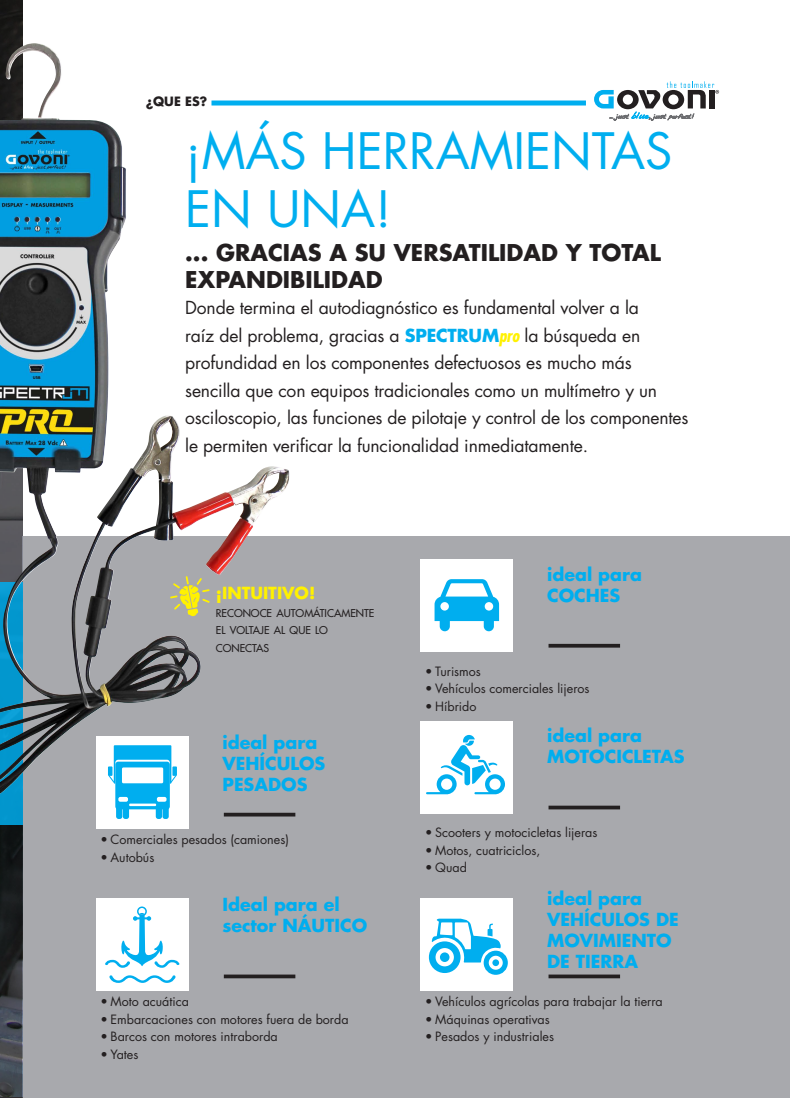
<style>
.page{position:relative;width:790px;height:1098px;background:#fff}
.page>*{position:absolute;margin:0;border:0;box-sizing:border-box;transform-origin:0 0}
.t1{font:48.75px/58.5px "Futura Std";color:#00aeef}
.t2{font:700 22.5px/27px "Futura Std";color:#231f20}
.t3{font:17.5px/27.5px "Futura Std";letter-spacing:-.01em;color:#231f20}
.t4{font:700 17.5px/21px "Futura Std";color:#00aeef}
.t5{font:700 16.25px "Futura Std";color:#fff101}
.t6{font:12.5px "Futura Std";color:#231f20}
.t7{font:700 12.5px "Futura Std";color:#231f20}
.t8{font:500 10.5px/17.5px "Futura Std";color:#231f20}
.s1{font-weight:700;color:#00aeef}
.s2{font-weight:700;font-style:italic;font-stretch:condensed;color:#fff101}
</style>
<div class="page">
<svg style="left:594px;top:81px;width:124px;height:40px"></svg>
<div style="left:22px;top:536px;width:767px;height:561px;background:#a8a9ad"></div>
<div style="left:211px;top:100px;width:374px;height:5px;background:#00aeef"></div>
<svg style="left:548px;top:643px;width:71px;height:4px"></svg>
<svg style="left:224px;top:812px;width:71px;height:4px"></svg>
<svg style="left:224px;top:974px;width:71px;height:4px"></svg>
<svg style="left:548px;top:805px;width:71px;height:4px"></svg>
<svg style="left:548px;top:974px;width:71px;height:4px"></svg>
<div style="left:420px;top:559px;width:93px;height:92px;background:#fff"></div>
<div style="left:96px;top:736px;width:93px;height:92px;background:#fff"></div>
<div style="left:96px;top:897px;width:93px;height:93px;background:#fff"></div>
<div style="left:420px;top:720px;width:93px;height:93px;background:#fff"></div>
<div style="left:420px;top:897px;width:93px;height:93px;background:#fff"></div>
<svg style="left:426px;top:735px;width:78px;height:59px"></svg>
<svg style="left:434px;top:579px;width:65px;height:52px"></svg>
<div style="left:116px;top:805px;width:6px;height:14px;background:#00aeef;border-radius:3px"></div>
<div style="left:123px;top:805px;width:6px;height:14px;background:#00aeef;border-radius:3px"></div>
<div style="left:156px;top:805px;width:6px;height:14px;background:#00aeef;border-radius:3px"></div>
<div style="left:162px;top:805px;width:7px;height:14px;background:#00aeef;border-radius:3px"></div>
<svg style="left:115px;top:793px;width:55px;height:16px"></svg>
<svg style="left:109px;top:975px;width:67px;height:7px"></svg>
<div style="left:137px;top:906px;width:10px;height:10px;border:1px solid #00aeef;border-radius:50%"></div>
<svg style="left:105px;top:912px;width:74px;height:55px"></svg>
<img style="left:0;top:0;width:22px;height:1095px">
<div style="left:0;top:582px;width:22px;height:242px;background:#0296cd"></div>
<div style="left:428px;top:941px;width:32px;height:31px;border:7px solid #00aeef;border-radius:50%"></div>
<div style="left:492px;top:959px;width:7px;height:7px;background:#00aeef;border-radius:50%"></div>
<div style="left:483px;top:950px;width:24px;height:24px;border:5px solid #00aeef;border-radius:50%"></div>
<svg style="left:431px;top:918px;width:69px;height:44px"></svg>
<img style="left:0;top:44px;width:290px;height:749px">
<p class="t7" style="left:146px;top:93px;width:63px">¿QUE ES?</p>
<h1 class="t1" style="left:185px;top:122px;width:488px">¡MÁS HERRAMIENTAS<br>EN UNA!</h1>
<p class="t2" style="left:185px;top:238px;width:477px">... GRACIAS A SU VERSATILIDAD Y TOTAL<br>EXPANDIBILIDAD</p>
<p class="t3" style="left:185px;top:294px;width:504px">Donde termina el autodiagnóstico es fundamental volver a la<br>raíz del problema, gracias a <span class="s1">SPECTRUM</span><span class="s2">pro</span> la búsqueda en profundidad en los componentes defectuosos es mucho más sencilla que con equipos tradicionales como un multímetro y un osciloscopio, las funciones de pilotaje y control de los componentes le permiten verificar la funcionalidad inmediatamente.</p>
<p class="t5" style="left:216px;top:582px;width:101px">¡INTUITIVO!</p>
<p class="t8" style="left:216px;top:604px;width:160px">RECONOCE AUTOMÁTICAMENTE<br>EL VOLTAJE AL QUE LO<br>CONECTAS</p>
<p class="t4" style="left:222px;top:732px;width:104px">ideal para<br>VEHÍCULOS<br>PESADOS</p>
<p class="t6" style="left:100px;top:831px;width:190px">• Comerciales pesados (camiones)</p>
<p class="t6" style="left:100px;top:849px;width:55px">• Autobús</p>
<p class="t4" style="left:222px;top:893px;width:146px">Ideal para el sector NÁUTICO</p>
<p class="t6" style="left:100px;top:993px;width:90px">• Moto acuática</p>
<p class="t6" style="left:100px;top:1011px;width:249px">• Embarcaciones con motores fuera de borda</p>
<p class="t6" style="left:100px;top:1028px;width:179px">• Barcos con motores intraborda</p>
<p class="t6" style="left:100px;top:1046px;width:39px">• Yates</p>
<p class="t4" style="left:547px;top:563px;width:96px">ideal para<br>COCHES</p>
<p class="t6" style="left:425px;top:663px;width:57px">• Turismos</p>
<p class="t6" style="left:425px;top:680px;width:166px">• Vehículos comerciales lijeros</p>
<p class="t6" style="left:425px;top:698px;width:53px">• Híbrido</p>
<p class="t4" style="left:547px;top:725px;width:139px">ideal para<br>MOTOCICLETAS</p>
<p class="t6" style="left:425px;top:824px;width:174px">• Scooters y motocicletas lijeras</p>
<p class="t6" style="left:425px;top:842px;width:116px">• Motos, cuatriciclos,</p>
<p class="t6" style="left:425px;top:859px;width:43px">• Quad</p>
<p class="t4" style="left:547px;top:887px;width:133px">ideal para<br>VEHÍCULOS DE<br>MOVIMIENTO<br>DE TIERRA</p>
<p class="t6" style="left:425px;top:993px;width:239px">• Vehículos agrícolas para trabajar la tierra</p>
<p class="t6" style="left:425px;top:1011px;width:126px">• Máquinas operativas</p>
<p class="t6" style="left:425px;top:1028px;width:130px">• Pesados y industriales</p>
</div>
